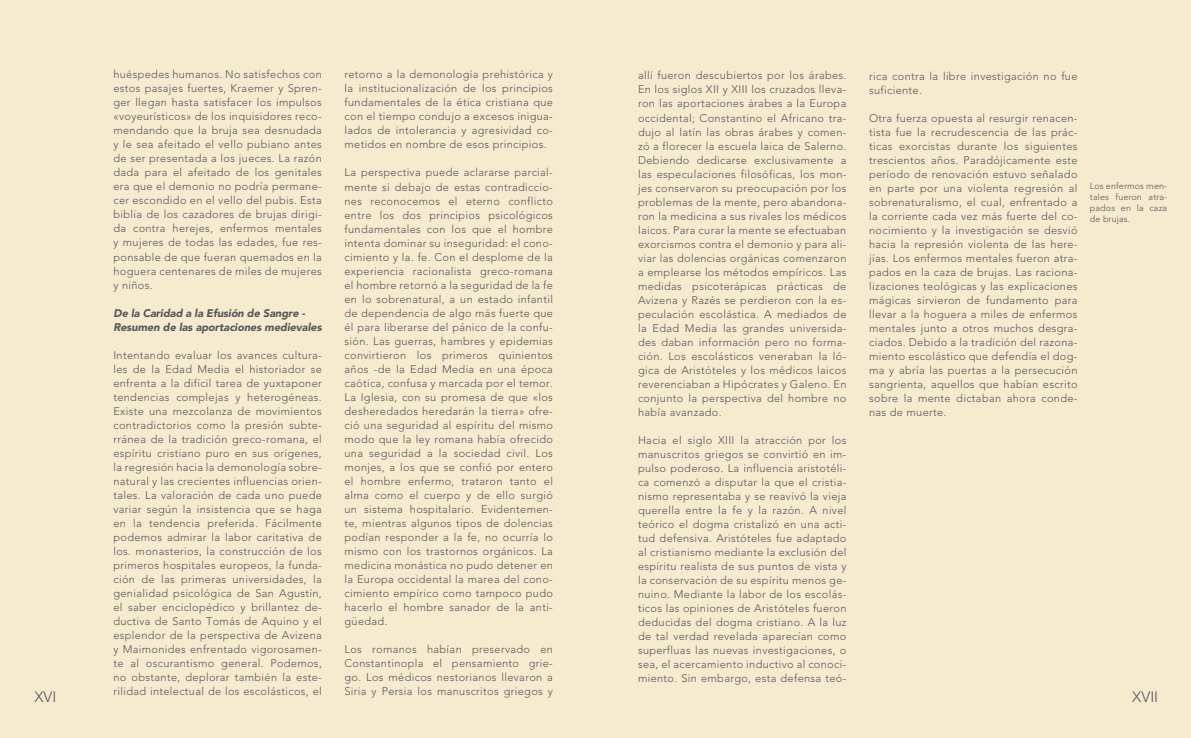
<style>
.page{position:relative;width:1191px;height:738px;background:#fff}
.page>*{position:absolute;margin:0;border:0;box-sizing:border-box;transform-origin:0 0}
.t1{font:300 15px "Avenir";color:#58585a}
.t2{font:300 11px/14px "Avenir";letter-spacing:.03em;color:#58585a;text-align:justify}
.t3{font:italic 900 11px/14px "Avenir";letter-spacing:-.01em;color:#58585a}
.t4{font:300 9px/10.8px "Avenir";letter-spacing:.01em;color:#58585a;text-align:justify}
</style>
<div class="page">
<div style="left:0;top:0;width:1191px;height:737px;background:#f6eacf"></div>
<p class="t2" style="left:113px;top:67px;width:210px">huéspedes humanos. No satisfechos con estos pasajes fuertes, Kraemer y Spren&shy;ger llegan hasta satisfacer los impulsos «voyeurísticos» de los inquisidores reco&shy;mendando que la bruja sea desnudada y le sea afeitado el vello pubiano antes de ser presentada a los jueces. La razón dada para el afeitado de los genitales era que el demonio no podría permane&shy;cer escondido en el vello del pubis. Esta biblia de los cazadores de brujas dirigi&shy;da contra herejes, enfermos mentales y mujeres de todas las edades, fue res&shy;ponsable de que fueran quemados en la hoguera centenares de miles de mujeres y niños.</p>
<p class="t3" style="left:113px;top:305px;width:210px">De la Caridad a la Efusión de Sangre -<br>Resumen de las aportaciones medievales</p>
<p class="t2" style="left:113px;top:347px;width:210px">Intentando evaluar los avances cultura&shy;les de la Edad Media el historiador se enfrenta a la difícil tarea de yuxtaponer tendencias complejas y heterogéneas.<br>Existe una mezcolanza de movimientos contradictorios como la presión subte&shy;rránea de la tradición greco-romana, el espíritu cristiano puro en sus orígenes, la regresión hacia la demonología sobre&shy;natural y las crecientes influencias orien&shy;tales. La valoración de cada uno puede variar según la insistencia que se haga en la tendencia preferida. Fácilmente podemos admirar la labor caritativa de los. monasterios, la construcción de los primeros hospitales europeos, la funda&shy;ción de las primeras universidades, la genialidad psicológica de San Agustín, el saber enciclopédico y brillantez de&shy;ductiva de Santo Tomás de Aquino y el esplendor de la perspectiva de Avizena y Maimonides enfrentado vigorosamen&shy;te al oscurantismo general. Podemos, no obstante, deplorar también la este&shy;rilidad intelectual de los escolásticos, el</p>
<p class="t2" style="left:344px;top:67px;width:210px">retorno a la demonología prehistórica y la institucionalización de los principios fundamentales de la ética cristiana que con el tiempo condujo a excesos inigua&shy;lados de intolerancia y agresividad co&shy;metidos en nombre de esos principios.</p>
<p class="t2" style="left:344px;top:166px;width:210px">La perspectiva puede aclararse parcial&shy;mente si debajo de estas contradiccio&shy;nes reconocemos el eterno conflicto entre los dos principios psicológicos fundamentales con los que el hombre intenta dominar su inseguridad: el cono&shy;cimiento y la. fe. Con el desplome de la experiencia racionalista greco-romana el hombre retornó a la seguridad de la fe en lo sobrenatural, a un estado infantil de dependencia de algo más fuerte que él para liberarse del pánico de la confu&shy;sión. Las guerras, hambres y epidemias convirtieron los primeros quinientos años -de la Edad Media en una época caótica, confusa y marcada por el temor.<br>La Iglesia, con su promesa de que «los desheredados heredarán la tierra» ofre&shy;ció una seguridad al espíritu del mismo modo que la ley romana había ofrecido una seguridad a la sociedad civil. Los monjes, a los que se confió por entero el hombre enfermo, trataron tanto el alma como el cuerpo y de ello surgió un sistema hospitalario. Evidentemen&shy;te, mientras algunos tipos de dolencias podían responder a la fe, no ocurría lo mismo con los trastornos orgánicos. La medicina monástica no pudo detener en la Europa occidental la marea del cono&shy;cimiento empírico como tampoco pudo hacerlo el hombre sanador de la anti&shy;güedad.</p>
<p class="t2" style="left:344px;top:642px;width:210px">Los romanos habían preservado en Constantinopla el pensamiento grie&shy;go. Los médicos nestorianos llevaron a Siria y Persia los manuscritos griegos y</p>
<p class="t2" style="left:638px;top:69px;width:210px">allí fueron descubiertos por los árabes.<br>En los siglos XII y XIII los cruzados lleva&shy;ron las aportaciones árabes a la Europa occidental; Constantino el Africano tra&shy;dujo al latín las obras árabes y comen&shy;zó a florecer la escuela laica de Salerno.<br>Debiendo dedicarse exclusivamente a las especulaciones filosóficas, los mon&shy;jes conservaron su preocupación por los problemas de la mente, pero abandona&shy;ron la medicina a sus rivales los médicos laicos. Para curar la mente se efectuaban exorcismos contra el demonio y para ali&shy;viar las dolencias orgánicas comenzaron a emplearse los métodos empíricos. Las medidas psicoterápicas prácticas de Avizena y Razés se perdieron con la es&shy;peculación escolástica. A mediados de la Edad Media las grandes universida&shy;des daban información pero no forma&shy;ción. Los escolásticos veneraban la ló&shy;gica de Aristóteles y los médicos laicos reverenciaban a Hipócrates y Galeno. En conjunto la perspectiva del hombre no había avanzado.</p>
<p class="t2" style="left:638px;top:433px;width:210px">Hacia el siglo XIII la atracción por los manuscritos griegos se convirtió en im&shy;pulso poderoso. La influencia aristotéli&shy;ca comenzó a disputar la que el cristia&shy;nismo representaba y se reavivó la vieja querella entre la fe y la razón. A nivel teórico el dogma cristalizó en una acti&shy;tud defensiva. Aristóteles fue adaptado al cristianismo mediante la exclusión del espíritu realista de sus puntos de vista y la conservación de su espíritu menos ge&shy;nuino. Mediante la labor de los escolás&shy;ticos las opiniones de Aristóteles fueron deducidas del dogma cristiano. A la luz de tal verdad revelada aparecían como superfluas las nuevas investigaciones, o sea, el acercamiento inductivo al conoci&shy;miento. Sin embargo, esta defensa teó-</p>
<p class="t2" style="left:869px;top:69px;width:210px">rica contra la libre investigación no fue suficiente.</p>
<p class="t2" style="left:869px;top:111px;width:210px">Otra fuerza opuesta al resurgir renacen&shy;tista fue la recrudescencia de las prác&shy;ticas exorcistas durante los siguientes trescientos años. Paradójicamente este período de renovación estuvo señalado en parte por una violenta regresión al sobrenaturalismo, el cual, enfrentado a la corriente cada vez más fuerte del co&shy;nocimiento y la investigación se desvió hacia la represión violenta de las here&shy;jías. Los enfermos mentales fueron atra&shy;pados en la caza de brujas. Las raciona&shy;lizaciones teológicas y las explicaciones mágicas sirvieron de fundamento para llevar a la hoguera a miles de enfermos mentales junto a otros muchos desgra&shy;ciados. Debido a la tradición del razona&shy;miento escolástico que defendía el dog&shy;ma y abría las puertas a la persecución sangrienta, aquellos que habían escrito sobre la mente dictaban ahora conde&shy;nas de muerte.</p>
<p class="t4" style="left:1090px;top:181px;width:79px">Los enfermos men&shy;tales fueron atra&shy;pados en la caza de brujas.</p>
<h1 class="t1" style="left:34px;top:687px;width:23px">XVI</h1>
<h1 class="t1" style="left:1132px;top:687px;width:27px">XVII</h1>
</div>
